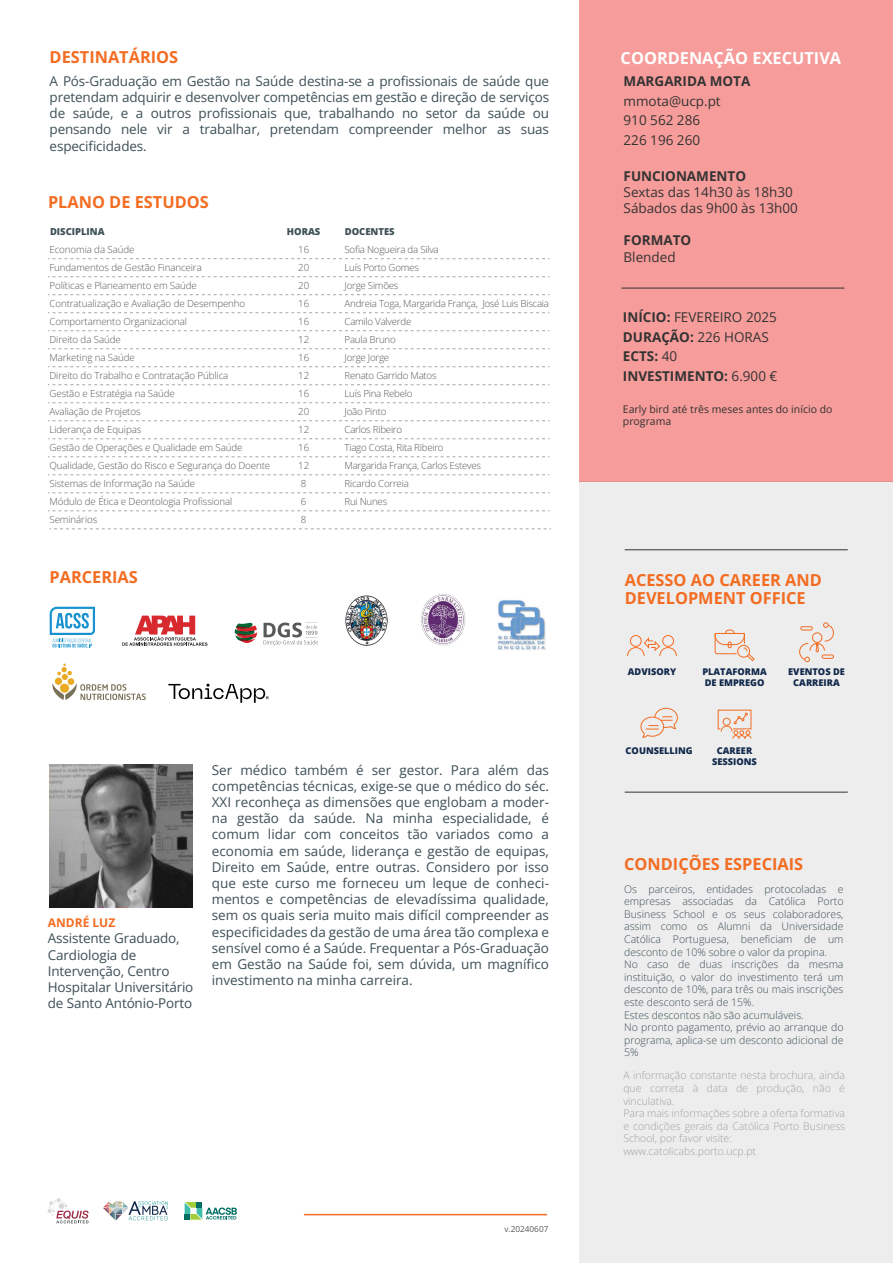
<style>
.page{position:relative;width:893px;height:1263px;background:#fff}
.page>*{position:absolute;margin:0;border:0;box-sizing:border-box;transform-origin:0 0}
.t1{font:700 16.5px/18px "Open Sans";color:#f36c21}
.t2{font:700 16.5px "Open Sans";color:#fff}
.t3{font:13.5px/16.2px "Open Sans";letter-spacing:-.01em;color:#3d4f57;text-align:justify}
.t4{font:13.5px/19.5px "Open Sans";color:#343333}
.t5{font:700 13.5px/19.5px "Open Sans";color:#333}
.t6{font:700 13.5px "Open Sans";color:#343333}
.t7{font:700 12px "Open Sans";color:#f36c21}
.t8{font:300 10.5px/12.6px "Open Sans";color:#3d4f57}
.t9{font:300 10.5px/12.6px "Open Sans";color:#9ea3a8}
.t10{font:10.5px/12.6px "Open Sans";color:#343333}
.t11{font:300 9.75px/18px "Open Sans";letter-spacing:-.01em;color:#58595b}
.t12{font:800 9.6px "Open Sans";color:#3d4f57}
.t13{font:800 9.3px/11.1px "Open Sans";color:#11284b;text-align:center}
.t14{font:8.25px "Open Sans";color:#585756}
.s1{font-weight:400}
</style>
<div class="page">
<div style="left:579px;top:482px;width:314px;height:781px;background:#ededed"></div>
<div style="left:579px;top:0;width:314px;height:482px;background:#f69c9a"></div>
<hr style="left:621px;top:288px;width:223px;height:1px;background:#343333">
<svg style="left:103px;top:1201px;width:65px;height:19px"></svg>
<svg style="left:48px;top:1198px;width:41px;height:25px"></svg>
<svg style="left:185px;top:1202px;width:52px;height:18px"></svg>
<hr style="left:304px;top:1214px;width:243px;height:1px;background:#f36c24">
<div style="left:630px;top:635px;width:12px;height:12px;border:1px solid #f36c21;border-radius:50%"></div>
<div style="left:662px;top:635px;width:12px;height:12px;border:1px solid #f36c21;border-radius:50%"></div>
<svg style="left:627px;top:636px;width:50px;height:20px"></svg>
<svg style="left:714px;top:629px;width:41px;height:33px"></svg>
<svg style="left:799px;top:622px;width:35px;height:40px"></svg>
<div style="left:822px;top:655px;width:12px;height:4px;border:1px solid #f36c21;border-radius:2px"></div>
<div style="left:800px;top:626px;width:13px;height:4px;border:1px solid #f36c21;border-radius:2px"></div>
<svg style="left:640px;top:707px;width:38px;height:31px"></svg>
<svg style="left:717px;top:709px;width:35px;height:30px"></svg>
<hr style="left:625px;top:549px;width:223px;height:1px;background:#343333">
<hr style="left:625px;top:792px;width:223px;height:1px;background:#343333">
<svg style="left:48px;top:258px;width:501px;height:1px"></svg>
<svg style="left:48px;top:276px;width:501px;height:1px"></svg>
<svg style="left:48px;top:294px;width:501px;height:1px"></svg>
<svg style="left:48px;top:330px;width:501px;height:1px"></svg>
<svg style="left:48px;top:348px;width:501px;height:1px"></svg>
<svg style="left:48px;top:366px;width:501px;height:1px"></svg>
<svg style="left:48px;top:312px;width:501px;height:1px"></svg>
<svg style="left:48px;top:384px;width:501px;height:1px"></svg>
<svg style="left:48px;top:402px;width:501px;height:1px"></svg>
<svg style="left:48px;top:420px;width:501px;height:1px"></svg>
<svg style="left:48px;top:456px;width:501px;height:1px"></svg>
<svg style="left:48px;top:474px;width:501px;height:1px"></svg>
<svg style="left:48px;top:492px;width:501px;height:1px"></svg>
<svg style="left:48px;top:510px;width:501px;height:1px"></svg>
<svg style="left:50px;top:528px;width:501px;height:1px"></svg>
<svg style="left:48px;top:438px;width:501px;height:1px"></svg>
<svg style="left:235px;top:622px;width:22px;height:21px"></svg>
<svg style="left:264px;top:622px;width:54px;height:23px"></svg>
<img style="left:345px;top:595px;width:43px;height:50px">
<img style="left:421px;top:594px;width:45px;height:52px">
<svg style="left:122px;top:616px;width:85px;height:30px"></svg>
<svg style="left:52px;top:663px;width:94px;height:37px"></svg>
<img style="left:498px;top:599px;width:48px;height:51px">
<svg style="left:50px;top:764px;width:143px;height:143px;background:#6d6d6d"></svg>
<svg style="left:50px;top:607px;width:45px;height:41px"></svg>
<svg style="left:168px;top:684px;width:101px;height:19px"></svg>
<p class="t1" style="left:50px;top:47px;width:130px">DESTINATÁRIOS</p>
<p class="t3" style="left:50px;top:72px;width:501px">A Pós-Graduação em Gestão na Saúde destina-se a profissionais de saúde que pretendam adquirir e desenvolver competências em gestão e direção de serviços de saúde, e a outros profissionais que, trabalhando no setor da saúde ou pensando nele vir a trabalhar, pretendam compreender melhor as suas especificidades.</p>
<p class="t1" style="left:48px;top:193px;width:162px">PLANO DE ESTUDOS</p>
<p class="t12" style="left:50px;top:224px;width:56px">DISCIPLINA</p>
<p class="t12" style="left:287px;top:224px;width:35px">HORAS</p>
<p class="t12" style="left:345px;top:224px;width:51px">DOCENTES</p>
<p class="t11" style="left:49px;top:240px;width:222px">Economia da Saúde<br>Fundamentos de Gestão Financeira<br>Políticas e Planeamento em Saúde<br>Contratualização e Avaliação de Desempenho<br>Comportamento Organizacional<br>Direito da Saúde<br>Marketing na Saúde<br>Direito do Trabalho e Contratação Pública<br>Gestão e Estratégia na Saúde<br>Avaliação de Projetos<br>Liderança de Equipas<br>Gestão de Operações e Qualidade em Saúde<br>Qualidade, Gestão do Risco e Segurança do Doente<br>Sistemas de Informação na Saúde<br>Módulo de Ética e Deontologia Profissional<br>Seminários</p>
<p class="t11" style="left:298px;top:240px;width:13px">16<br>20<br>20<br>16<br>16<br>12<br>16<br>12<br>16<br>20<br>12<br>16<br>12<br>8<br>6<br>8</p>
<p class="t11" style="left:345px;top:240px;width:206px">Sofia Nogueira da Silva<br>Luís Porto Gomes<br>Jorge Simões<br>Andreia Toga, Margarida França, José Luis Biscaia<br>Camilo Valverde<br>Paula Bruno<br>Jorge Jorge<br>Renato Garrido Matos<br>Luís Pina Rebelo<br>João Pinto<br>Carlos Ribeiro<br>Tiago Costa, Rita Ribeiro<br>Margarida França, Carlos Esteves<br>Ricardo Correia<br>Rui Nunes</p>
<p class="t1" style="left:50px;top:568px;width:90px">PARCERIAS</p>
<p class="t7" style="left:48px;top:914px;width:69px">ANDRÉ LUZ</p>
<p class="t3" style="left:48px;top:930px;width:147px;text-align:left">Assistente Graduado,<br>Cardiologia de<br>Intervenção, Centro<br>Hospitalar Universitário de Santo António-Porto</p>
<p class="t3" style="left:212px;top:761px;width:339px">Ser médico também é ser gestor. Para além das competências técnicas, exige-se que o médico do séc.<br>XXI reconheça as dimensões que englobam a moder&shy;na gestão da saúde. Na minha especialidade, é comum lidar com conceitos tão variados como a economia em saúde, liderança e gestão de equipas, Direito em Saúde, entre outras. Considero por isso que este curso me forneceu um leque de conheci&shy;mentos e competências de elevadíssima qualidade, sem os quais seria muito mais difícil compreender as especificidades da gestão de uma área tão complexa e sensível como é a Saúde. Frequentar a Pós-Graduação em Gestão na Saúde foi, sem dúvida, um magnífico investimento na minha carreira.</p>
<p class="t14" style="left:504px;top:1223px;width:46px">v.20240607</p>
<p class="t2" style="left:621px;top:47px;width:222px">COORDENAÇÃO EXECUTIVA</p>
<p class="t6" style="left:624px;top:72px;width:128px">MARGARIDA MOTA</p>
<p class="t4" style="left:624px;top:91px;width:99px">mmota@ucp.pt<br>910 562 286<br>226 196 260</p>
<p class="t6" style="left:624px;top:166px;width:124px">FUNCIONAMENTO</p>
<p class="t4" style="left:624px;top:183px;width:176px;line-height:16.2px">Sextas das 14h30 às 18h30<br>Sábados das 9h00 às 13h00</p>
<p class="t6" style="left:624px;top:231px;width:69px">FORMATO</p>
<p class="t4" style="left:624px;top:247px;width:54px">Blended</p>
<p class="t5" style="left:623px;top:307px;width:156px">INÍCIO: <span class="s1">FEVEREIRO 2025<br></span>DURAÇÃO: <span class="s1">226 HORAS<br></span>ECTS: <span class="s1">40<br></span>INVESTIMENTO: <span class="s1">6.900 €</span></p>
<p class="t10" style="left:623px;top:402px;width:211px">Early bird até três meses antes do início do programa</p>
<p class="t1" style="left:625px;top:571px;width:199px">ACESSO AO CAREER AND<br>DEVELOPMENT OFFICE</p>
<p class="t13" style="left:628px;top:665px;width:50px">ADVISORY</p>
<p class="t13" style="left:702px;top:665px;width:66px;text-align:left">PLATAFORMA<br>DE EMPREGO</p>
<p class="t13" style="left:788px;top:665px;width:58px">EVENTOS DE<br>CARREIRA</p>
<p class="t13" style="left:626px;top:745px;width:69px">COUNSELLING</p>
<p class="t13" style="left:712px;top:745px;width:46px">CAREER<br>SESSIONS</p>
<p class="t1" style="left:624px;top:855px;width:181px">CONDIÇÕES ESPECIAIS</p>
<p class="t8" style="left:624px;top:882px;width:221px">Os parceiros, entidades protocoladas e empresas associadas da Católica Porto Business School e os seus colaboradores, assim como os Alumni da Universidade Católica Portuguesa, beneficiam de um desconto de 10% sobre o valor da propina.<br>No caso de duas inscrições da mesma instituição, o valor do investimento terá um desconto de 10%, para três ou mais inscrições este desconto será de 15%.<br>Estes descontos não são acumuláveis.<br>No pronto pagamento, prévio ao arranque do programa, aplica-se um desconto adicional de 5%</p>
<p class="t9" style="left:623px;top:1069px;width:223px">A informação constante nesta brochura, ainda que correta à data de produção, não é vinculativa.<br>Para mais informações sobre a oferta formativa e condições gerais da Católica Porto Business School, por favor visite: www.catolicabs.porto.ucp.pt</p>
</div>
